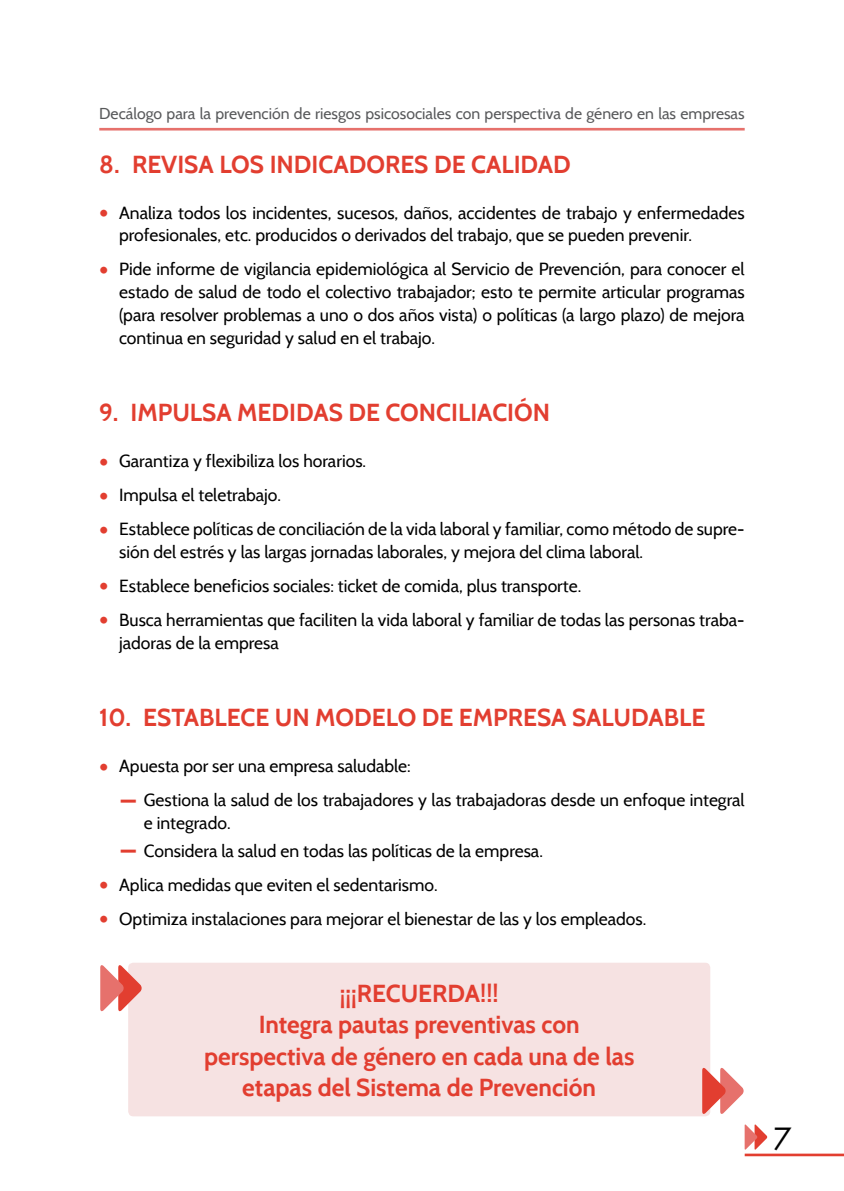
<style>
.page{position:relative;width:844px;height:1191px;background:#fff}
.page>*{position:absolute;margin:0;border:0;box-sizing:border-box;transform-origin:0 0}
.t1{font:29.75px "Futura Std";color:#000}
.t2{font:700 24.5px/31.5px "Cabin";color:#e23e30;text-align:center}
.t3{font:17.5px/22.8px "Cabin";color:#000}
.t4{font:15.75px "Cabin";color:#58595b}
.s1{font-weight:700;font-size:31.5px;color:#e23e30}
</style>
<div class="page">
<hr style="left:99px;top:128px;width:645px;height:2px;background:#e6716c">
<hr style="left:744px;top:1153px;width:99px;height:3px;background:#e23e30">
<svg style="left:744px;top:1124px;width:23px;height:26px"></svg>
<div style="left:128px;top:962px;width:582px;height:154px;background:#f6e2e2;border-radius:5px"></div>
<svg style="left:100px;top:965px;width:42px;height:47px"></svg>
<svg style="left:702px;top:1067px;width:41px;height:47px"></svg>
<p class="t4" style="left:99px;top:103px;width:646px">Decálogo para la prevención de riesgos psicosociales con perspectiva de género en las empresas</p>
<h2 class="t2" style="left:99px;top:148px;width:473px">8. REVISA LOS INDICADORES DE CALIDAD</h2>
<p class="t3" style="left:119px;top:201px;width:627px;text-indent:-20px"><span class="s1">•</span> Analiza todos los incidentes, sucesos, daños, accidentes de trabajo y enfermedades profesionales, etc. producidos o derivados del trabajo, que se pueden prevenir.</p>
<p class="t3" style="left:119px;top:258px;width:627px;text-align:justify;text-indent:-20px"><span class="s1">•</span> Pide informe de vigilancia epidemiológica al Servicio de Prevención, para conocer el estado de salud de todo el colectivo trabajador; esto te permite articular programas (para resolver problemas a uno o dos años vista) o políticas (a largo plazo) de mejora continua en seguridad y salud en el trabajo.</p>
<h2 class="t2" style="left:99px;top:397px;width:452px">9. IMPULSA MEDIDAS DE CONCILIACIÓN</h2>
<p class="t3" style="left:99px;top:450px;width:268px"><span class="s1">•</span> Garantiza y flexibiliza los horarios.</p>
<p class="t3" style="left:99px;top:483px;width:183px"><span class="s1">•</span> Impulsa el teletrabajo.</p>
<p class="t3" style="left:119px;top:517px;width:627px;text-indent:-20px"><span class="s1">•</span> Establece políticas de conciliación de la vida laboral y familiar, como método de supre&shy;sión del estrés y las largas jornadas laborales, y mejora del clima laboral.</p>
<p class="t3" style="left:99px;top:574px;width:483px"><span class="s1">•</span> Establece beneficios sociales: ticket de comida, plus transporte.</p>
<p class="t3" style="left:119px;top:608px;width:626px;text-indent:-20px"><span class="s1">•</span> Busca herramientas que faciliten la vida laboral y familiar de todas las personas traba&shy;jadoras de la empresa</p>
<h2 class="t2" style="left:99px;top:702px;width:607px">10. ESTABLECE UN MODELO DE EMPRESA SALUDABLE</h2>
<p class="t3" style="left:99px;top:754px;width:313px"><span class="s1">•</span> Apuesta por ser una empresa saludable:</p>
<p class="t3" style="left:144px;top:788px;width:602px;text-indent:-25px"><span class="s1">—</span> Gestiona la salud de los trabajadores y las trabajadoras desde un enfoque integral e integrado.</p>
<p class="t3" style="left:119px;top:839px;width:425px"><span class="s1">—</span> Considera la salud en todas las políticas de la empresa.</p>
<p class="t3" style="left:99px;top:873px;width:340px"><span class="s1">•</span> Aplica medidas que eviten el sedentarismo.</p>
<p class="t3" style="left:99px;top:907px;width:548px"><span class="s1">•</span> Optimiza instalaciones para mejorar el bienestar de las y los empleados.</p>
<h2 class="t2" style="left:204px;top:977px;width:431px">¡¡¡RECUERDA!!!<br>Integra pautas preventivas con perspectiva de género en cada una de las etapas del Sistema de Prevención</h2>
<h1 class="t1" style="left:773px;top:1119px;width:20px">7</h1>
</div>
